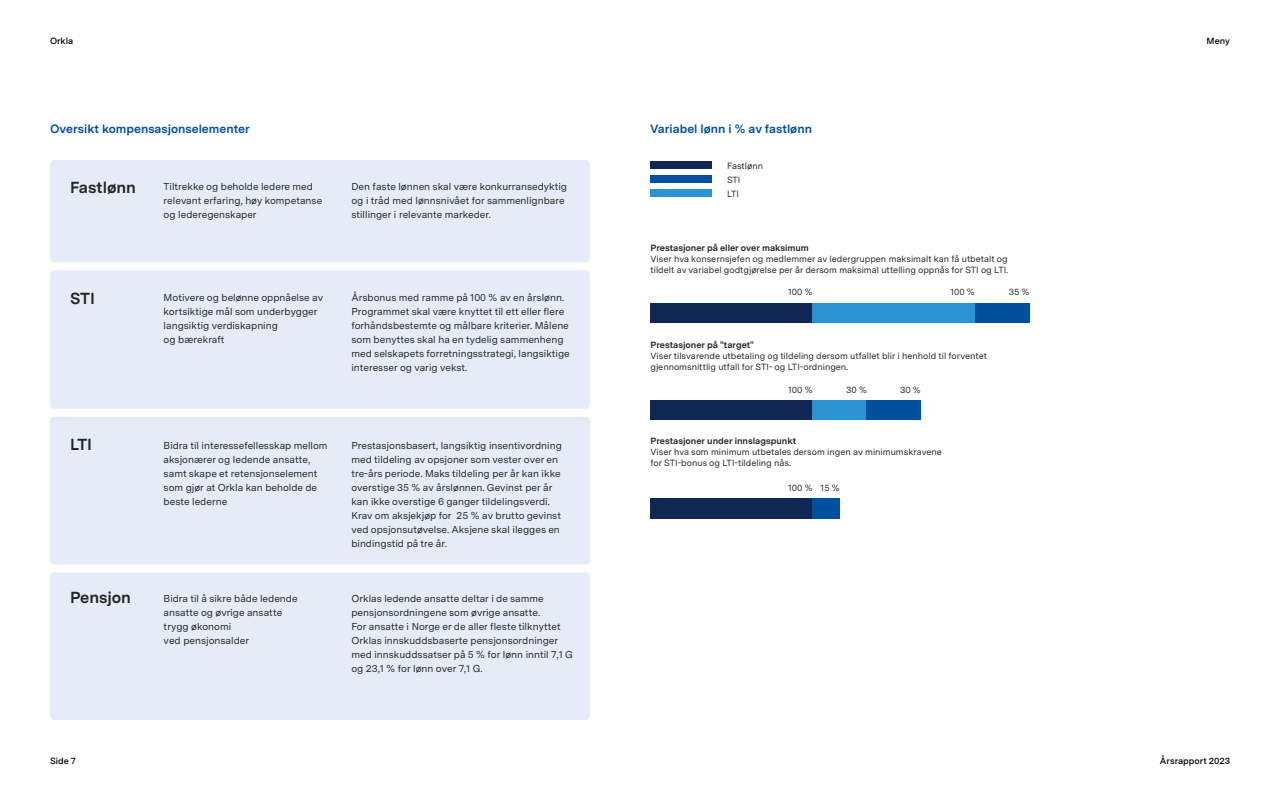
<style>
.page{position:relative;width:1280px;height:800px;background:#fff}
.page>*{position:absolute;margin:0;border:0;box-sizing:border-box;transform-origin:0 0}
.Body_12pt{font:700 16px "Messina Sans";color:#242424}
.Body_12pt-2{font:700 12px "Messina Sans";color:#00509e}
.Body_12pt-3{font:10px/14px "Messina Sans";color:#242424}
.Body_9pt{font:9px/11px "Messina Sans";color:#242424}
.Body_9pt-2{font:700 9px "Messina Sans";color:#242424}
.t1{font:600 9px "Messina Sans";color:#000}
</style>
<div class="page">
<div style="left:50px;top:160px;width:540px;height:102px;background:#e6ecf7;border-radius:4px"></div>
<div style="left:50px;top:270px;width:540px;height:139px;background:#e6ecf7;border-radius:4px"></div>
<div style="left:50px;top:417px;width:540px;height:147px;background:#e6ecf7;border-radius:4px"></div>
<div style="left:50px;top:572px;width:540px;height:148px;background:#e6ecf7;border-radius:4px"></div>
<div style="left:650px;top:161px;width:62px;height:8px;background:#112754"></div>
<div style="left:650px;top:175px;width:62px;height:8px;background:#00509e"></div>
<div style="left:650px;top:189px;width:62px;height:8px;background:#2b93d1"></div>
<div style="left:650px;top:303px;width:163px;height:20px;background:#112754"></div>
<div style="left:650px;top:400px;width:163px;height:20px;background:#112754"></div>
<div style="left:650px;top:498px;width:163px;height:20px;background:#112754"></div>
<div style="left:813px;top:303px;width:162px;height:20px;background:#2b93d1"></div>
<div style="left:813px;top:400px;width:54px;height:20px;background:#2b93d1"></div>
<div style="left:813px;top:498px;width:27px;height:20px;background:#00509e"></div>
<div style="left:867px;top:400px;width:54px;height:20px;background:#00509e"></div>
<div style="left:975px;top:303px;width:55px;height:20px;background:#00509e"></div>
<p class="t1" style="left:50px;top:35px;width:25px">Orkla</p>
<p class="t1" style="left:1207px;top:35px;width:25px">Meny</p>
<p class="Body_12pt-2" style="left:50px;top:120px;width:201px">Oversikt kompensasjonselementer</p>
<p class="Body_12pt-2" style="left:650px;top:120px;width:164px">Variabel lønn i % av fastlønn</p>
<p class="Body_12pt" style="left:70px;top:175px;width:68px">Fastlønn</p>
<p class="Body_12pt-3" style="left:164px;top:180px;width:160px">Tiltrekke og beholde ledere med relevant erfaring, høy kompetanse og lederegenskaper</p>
<p class="Body_12pt-3" style="left:351px;top:180px;width:217px">Den faste lønnen skal være konkurransedyktig og i tråd med lønnsnivået for sammenlignbare stillinger i relevante markeder.</p>
<p class="Body_9pt" style="left:727px;top:160px;width:38px">Fastlønn</p>
<p class="Body_9pt" style="left:727px;top:175px;width:15px">STI</p>
<p class="Body_9pt" style="left:727px;top:188px;width:14px">LTI</p>
<p class="Body_9pt-2" style="left:650px;top:241px;width:160px">Prestasjoner på eller over maksimum</p>
<p class="Body_9pt" style="left:650px;top:253px;width:359px">Viser hva konsernsjefen og medlemmer av ledergruppen maksimalt kan få utbetalt og tildelt av variabel godtgjørelse per år dersom maksimal uttelling oppnås for STI og LTI.</p>
<p class="Body_12pt" style="left:70px;top:287px;width:26px">STI</p>
<p class="Body_12pt-3" style="left:164px;top:290px;width:161px">Motivere og belønne oppnåelse av kortsiktige mål som underbygger langsiktig verdiskapning<br>og bærekraft</p>
<p class="Body_12pt-3" style="left:351px;top:290px;width:220px">Årsbonus med ramme på 100 % av en årslønn.<br>Programmet skal være knyttet til ett eller flere forhåndsbestemte og målbare kriterier. Målene som benyttes skal ha en tydelig sammenheng med selskapets forretningsstrategi, langsiktige interesser og varig vekst.</p>
<p class="Body_9pt" style="left:788px;top:287px;width:26px">100 %</p>
<p class="Body_9pt" style="left:950px;top:287px;width:26px">100 %</p>
<p class="Body_9pt" style="left:1009px;top:287px;width:22px">35 %</p>
<p class="Body_9pt-2" style="left:650px;top:338px;width:105px">Prestasjoner på "target"</p>
<p class="Body_9pt" style="left:650px;top:350px;width:338px">Viser tilsvarende utbetaling og tildeling dersom utfallet blir i henhold til forventet gjennomsnittlig utfall for STI- og LTI-ordningen.</p>
<p class="Body_9pt" style="left:788px;top:384px;width:26px">100 %</p>
<p class="Body_9pt" style="left:846px;top:384px;width:22px">30 %</p>
<p class="Body_9pt" style="left:900px;top:384px;width:22px">30 %</p>
<p class="Body_12pt" style="left:70px;top:433px;width:24px">LTI</p>
<p class="Body_12pt-3" style="left:164px;top:439px;width:166px">Bidra til interessefellesskap mellom aksjonærer og ledende ansatte, samt skape et retensjonselement som gjør at Orkla kan beholde de beste lederne</p>
<p class="Body_12pt-3" style="left:351px;top:439px;width:212px">Prestasjonsbasert, langsiktig insentivordning med tildeling av opsjoner som vester over en tre-års periode. Maks tildeling per år kan ikke overstige 35 % av årslønnen. Gevinst per år kan ikke overstige 6 ganger tildelingsverdi.<br>Krav om aksjekjøp for 25 % av brutto gevinst ved opsjonsutøvelse. Aksjene skal ilegges en bindingstid på tre år.</p>
<p class="Body_9pt-2" style="left:650px;top:434px;width:147px">Prestasjoner under innslagspunkt</p>
<p class="Body_9pt" style="left:650px;top:446px;width:293px">Viser hva som minimum utbetales dersom ingen av minimumskravene for STI-bonus og LTI-tildeling nås.</p>
<p class="Body_9pt" style="left:788px;top:482px;width:26px">100 %</p>
<p class="Body_9pt" style="left:821px;top:482px;width:21px">15 %</p>
<p class="Body_12pt" style="left:70px;top:586px;width:63px">Pensjon</p>
<p class="Body_12pt-3" style="left:164px;top:591px;width:136px">Bidra til å sikre både ledende ansatte og øvrige ansatte trygg økonomi</p>
<p class="Body_12pt-3" style="left:164px;top:633px;width:87px">ved pensjonsalder</p>
<p class="Body_12pt-3" style="left:351px;top:591px;width:223px">Orklas ledende ansatte deltar i de samme pensjonsordningene som øvrige ansatte.<br>For ansatte i Norge er de aller fleste tilknyttet Orklas innskuddsbaserte pensjonsordninger med innskuddssatser på 5 % for lønn inntil 7,1 G og 23,1 % for lønn over 7,1 G.</p>
<p class="t1" style="left:50px;top:755px;width:27px">Side 7</p>
<p class="t1" style="left:1160px;top:755px;width:72px">Årsrapport 2023</p>
</div>
